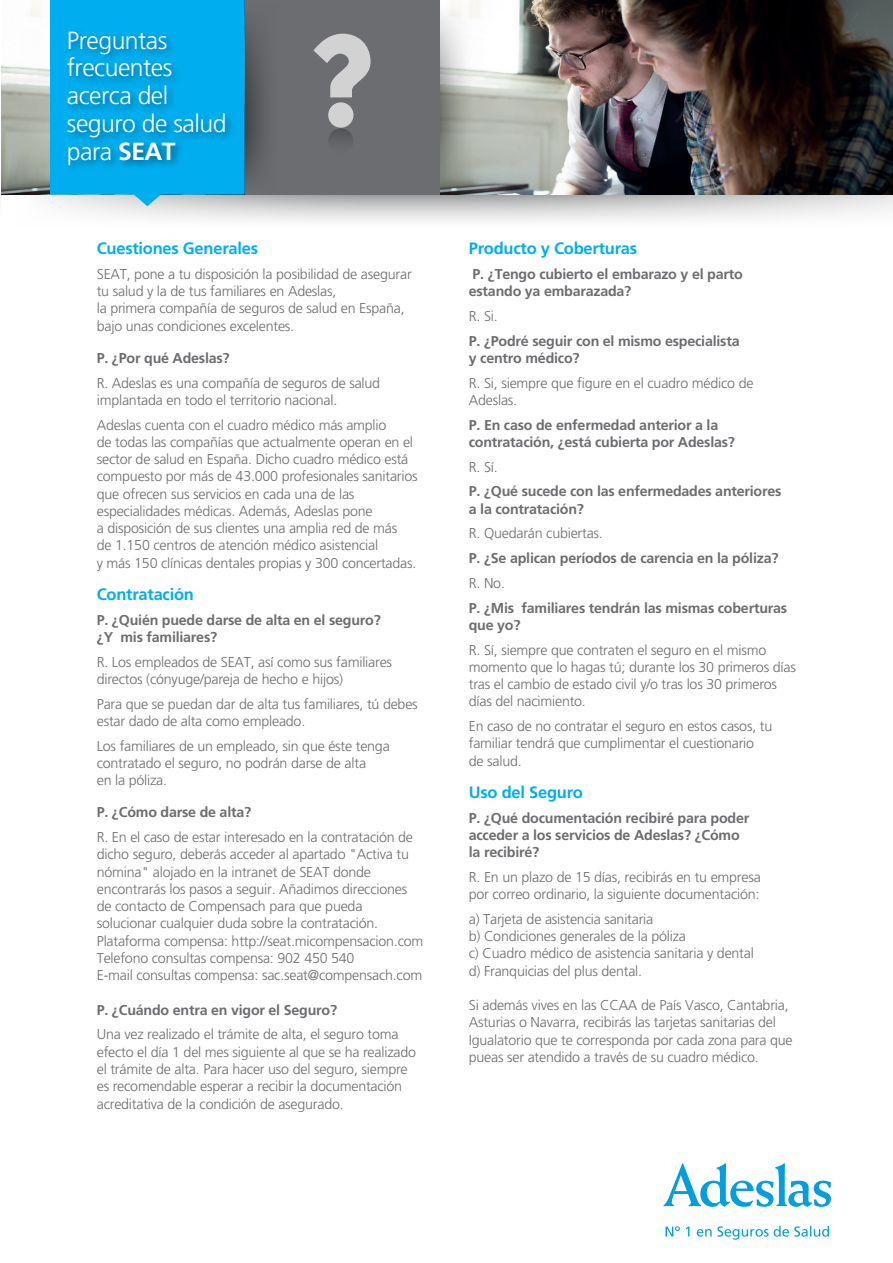
<style>
.page{position:relative;width:893px;height:1263px;background:#fff}
.page>*{position:absolute;margin:0;border:0;box-sizing:border-box;transform-origin:0 0}
.t1{font:300 24.75px/27.8px "Frutiger LT Std";letter-spacing:-.02em;color:#fff}
.t2{font:700 16.5px "Frutiger LT Std";letter-spacing:-.015em;color:#00aeef}
.t3{font:300 14.25px/17.2px "Frutiger LT Std";letter-spacing:-.015em;color:#6c6d70}
.t4{font:700 14.25px/17.2px "Frutiger LT Std";letter-spacing:-.015em;color:#6c6d70}
.s1{font-weight:700}
</style>
<div class="page">
<img style="left:2px;top:0;width:48px;height:193px">
<svg style="left:664px;top:1163px;width:167px;height:44px"></svg>
<svg style="left:666px;top:1226px;width:163px;height:14px"></svg>
<svg style="left:0;top:193px;width:893px;height:28px"></svg>
<img style="left:472px;top:0;width:421px;height:195px">
<svg style="left:439px;top:0;width:33px;height:195px"></svg>
<div style="left:245px;top:0;width:194px;height:195px;background:#6c6d70"></div>
<svg style="left:313px;top:34px;width:58px;height:63px"></svg>
<div style="left:328px;top:102px;width:25px;height:26px;background:#d2d2d3;border-radius:50%"></div>
<div style="left:328px;top:128px;width:25px;height:26px;background:linear-gradient(to bottom,#535456,#6d6e71);border-radius:50%"></div>
<svg style="left:246px;top:26px;width:20px;height:154px"></svg>
<svg style="left:50px;top:0;width:195px;height:206px;background:#2db7eb"></svg>
<img style="left:60px;top:21px;width:186px;height:177px">
<h1 class="t1" style="left:67px;top:27px;width:161px">Preguntas frecuentes acerca del seguro de salud para <span class="s1">SEAT</span></h1>
<p class="t2" style="left:97px;top:239px;width:163px">Cuestiones Generales</p>
<p class="t3" style="left:97px;top:265px;width:316px">SEAT, pone a tu disposición la posibilidad de asegurar tu salud y la de tus familiares en Adeslas,<br>la primera compañía de seguros de salud en España, bajo unas condiciones excelentes.</p>
<p class="t4" style="left:97px;top:349px;width:134px">P. ¿Por qué Adeslas?</p>
<p class="t3" style="left:97px;top:374px;width:285px">R. Adeslas es una compañía de seguros de salud implantada en todo el territorio nacional.</p>
<p class="t3" style="left:97px;top:416px;width:322px">Adeslas cuenta con el cuadro médico más amplio<br>de todas las compañías que actualmente operan en el sector de salud en España. Dicho cuadro médico está compuesto por más de 43.000 profesionales sanitarios que ofrecen sus servicios en cada una de las especialidades médicas. Además, Adeslas pone<br>a disposición de sus clientes una amplia red de más<br>de 1.150 centros de atención médico asistencial<br>y más 150 clínicas dentales propias y 300 concertadas.</p>
<p class="t2" style="left:97px;top:584px;width:99px">Contratación</p>
<p class="t4" style="left:97px;top:611px;width:286px">P. ¿Quién puede darse de alta en el seguro? ¿Y mis familiares?</p>
<p class="t3" style="left:97px;top:653px;width:297px">R. Los empleados de SEAT, así como sus familiares directos (cónyuge/pareja de hecho e hijos)</p>
<p class="t3" style="left:97px;top:695px;width:323px">Para que se puedan dar de alta tus familiares, tú debes estar dado de alta como empleado.</p>
<p class="t3" style="left:97px;top:737px;width:295px">Los familiares de un empleado, sin que éste tenga contratado el seguro, no podrán darse de alta<br>en la póliza.</p>
<p class="t4" style="left:97px;top:804px;width:156px">P. ¿Cómo darse de alta?</p>
<p class="t3" style="left:97px;top:829px;width:328px">R. En el caso de estar interesado en la contratación de dicho seguro, deberás acceder al apartado "Activa tu nómina" alojado en la intranet de SEAT donde encontrarás los pasos a seguir. Añadimos direcciones de contacto de Compensach para que pueda solucionar cualquier duda sobre la contratación.<br>Plataforma compensa: http://seat.micompensacion.com Telefono consultas compensa: 902 450 540<br>E-mail consultas compensa: sac.seat@compensach.com</p>
<p class="t4" style="left:97px;top:1001px;width:242px">P. ¿Cuándo entra en vigor el Seguro?</p>
<p class="t3" style="left:97px;top:1026px;width:321px">Una vez realizado el trámite de alta, el seguro toma efecto el día 1 del mes siguiente al que se ha realizado el trámite de alta. Para hacer uso del seguro, siempre es recomendable esperar a recibir la documentación acreditativa de la condición de asegurado.</p>
<p class="t2" style="left:469px;top:239px;width:170px">Producto y Coberturas</p>
<p class="t4" style="left:469px;top:265px;width:275px">P. ¿Tengo cubierto el embarazo y el parto estando ya embarazada?</p>
<p class="t3" style="left:469px;top:307px;width:31px">R. Si.</p>
<p class="t4" style="left:469px;top:332px;width:272px">P. ¿Podré seguir con el mismo especialista y centro médico?</p>
<p class="t3" style="left:469px;top:374px;width:286px">R. Si, siempre que figure en el cuadro médico de<br>Adeslas.</p>
<p class="t4" style="left:469px;top:416px;width:268px">P. En caso de enfermedad anterior a la contratación, ¿está cubierta por Adeslas?</p>
<p class="t3" style="left:469px;top:458px;width:31px">R. Sí.</p>
<p class="t4" style="left:469px;top:483px;width:314px">P. ¿Qué sucede con las enfermedades anteriores a la contratación?</p>
<p class="t3" style="left:469px;top:525px;width:136px">R. Quedarán cubiertas.</p>
<p class="t4" style="left:469px;top:550px;width:311px">P. ¿Se aplican períodos de carencia en la póliza?</p>
<p class="t3" style="left:469px;top:574px;width:38px">R. No.</p>
<p class="t4" style="left:469px;top:599px;width:320px">P. ¿Mis familiares tendrán las mismas coberturas que yo?</p>
<p class="t3" style="left:469px;top:641px;width:329px">R. Sí, siempre que contraten el seguro en el mismo momento que lo hagas tú; durante los 30 primeros días tras el cambio de estado civil y/o tras los 30 primeros días del nacimiento.</p>
<p class="t3" style="left:469px;top:718px;width:305px">En caso de no contratar el seguro en estos casos, tu familiar tendrá que cumplimentar el cuestionario de salud.</p>
<p class="t2" style="left:469px;top:782px;width:116px">Uso del Seguro</p>
<p class="t4" style="left:469px;top:809px;width:282px">P. ¿Qué documentación recibiré para poder acceder a los servicios de Adeslas? ¿Cómo la recibiré?</p>
<p class="t3" style="left:469px;top:868px;width:294px">R. En un plazo de 15 días, recibirás en tu empresa por correo ordinario, la siguiente documentación:</p>
<p class="t3" style="left:469px;top:910px;width:287px">a) Tarjeta de asistencia sanitaria<br>b) Condiciones generales de la póliza<br>c) Cuadro médico de asistencia sanitaria y dental d) Franquicias del plus dental.</p>
<p class="t3" style="left:469px;top:997px;width:325px">Si además vives en las CCAA de País Vasco, Cantabria, Asturias o Navarra, recibirás las tarjetas sanitarias del Igualatorio que te corresponda por cada zona para que pueas ser atendido a través de su cuadro médico.</p>
</div>
